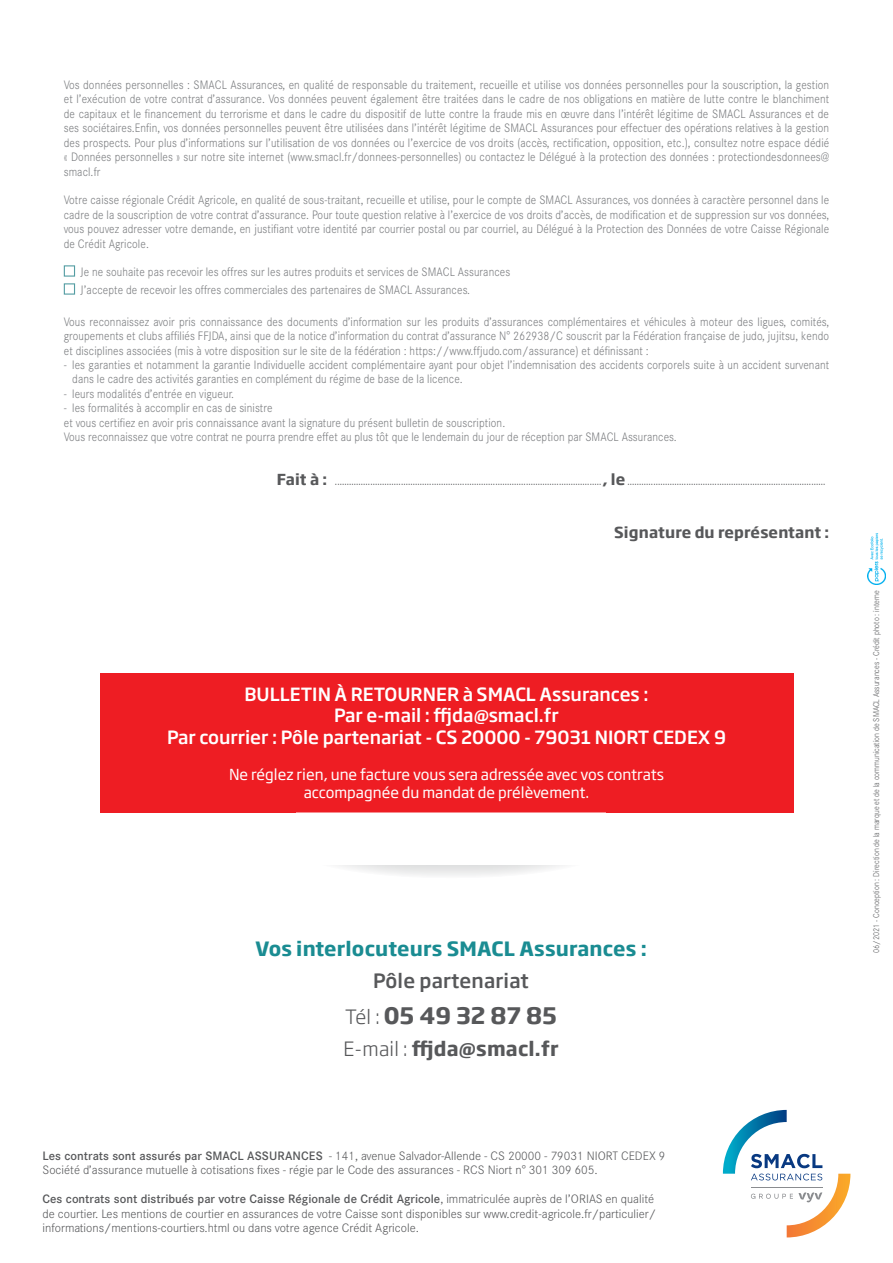
<style>
.page{position:relative;width:893px;height:1263px;background:#fff}
.page>*{position:absolute;margin:0;border:0;box-sizing:border-box;transform-origin:0 0}
.t1{font:700 22.5px "Soho Gothic Pro";letter-spacing:.01em;color:#57585a}
.t2{font:700 19.5px "Soho Gothic Pro";letter-spacing:.01em;color:#1a8c92}
.t3{font:700 19.5px "Soho Gothic Pro";letter-spacing:.01em;color:#57585a}
.t4{font:500 19.5px "Soho Gothic Pro";letter-spacing:.01em;color:#57585a}
.t5{font:500 18px/21.6px "Soho Gothic Pro";color:#fff;text-align:center}
.t6{font:15px/18px "Soho Gothic Pro";color:#fff;text-align:center}
.t7{font:700 15px "Soho Gothic Pro";letter-spacing:.01em;color:#57585a}
.t8{font:300 12px/14.4px "Corporate S";letter-spacing:.01em;color:#787a7d;text-align:justify;scale:.9 1}
.t9{font:300 12px/14.4px "Corporate S";color:#57585a}
.t10{font:9px "Soho Gothic Pro";color:#57585a}
.t11{font:300 8.25px "Corporate S";color:#57585a;scale:.9 1}
.s1{font-weight:700;font-size:15px}
.s2{font-weight:300;font-size:19.5px}
.s3{font-weight:300}
.s4{font-weight:500}
</style>
<div class="page">
<div style="left:64px;top:265px;width:11px;height:12px;border:1px solid #549da3"></div>
<div style="left:64px;top:283px;width:11px;height:12px;border:1px solid #549da3"></div>
<div style="left:100px;top:673px;width:693px;height:140px;background:#ee1d23"></div>
<svg style="left:296px;top:821px;width:310px;height:57px;fill:#eeeeef"></svg>
<div style="left:296px;top:812px;width:310px;height:53px;background:#fff"></div>
<svg style="left:723px;top:1110px;width:127px;height:127px"></svg>
<img style="left:867px;top:533px;width:18px;height:51px">
<p class="t8" style="left:64px;top:78px;width:852px">Vos données personnelles : SMACL Assurances, en qualité de responsable du traitement, recueille et utilise vos données personnelles pour la souscription, la gestion et l’exécution de votre contrat d’assurance. Vos données peuvent également être traitées dans le cadre de nos obligations en matière de lutte contre le blanchiment de capitaux et le financement du terrorisme et dans le cadre du dispositif de lutte contre la fraude mis en œuvre dans l’intérêt légitime de SMACL Assurances et de ses sociétaires.Enfin, vos données personnelles peuvent être utilisées dans l’intérêt légitime de SMACL Assurances pour effectuer des opérations relatives à la gestion des prospects. Pour plus d’informations sur l’utilisation de vos données ou l’exercice de vos droits (accès, rectification, opposition, etc.), consultez notre espace dédié « Données personnelles » sur notre site internet (www.smacl.fr/donnees-personnelles) ou contactez le Délégué à la protection des données : protectiondesdonnees@ smacl.fr</p>
<p class="t8" style="left:64px;top:193px;width:852px">Votre caisse régionale Crédit Agricole, en qualité de sous-traitant, recueille et utilise, pour le compte de SMACL Assurances, vos données à caractère personnel dans le cadre de la souscription de votre contrat d’assurance. Pour toute question relative à l’exercice de vos droits d’accès, de modification et de suppression sur vos données, vous pouvez adresser votre demande, en justifiant votre identité par courrier postal ou par courriel, au Délégué à la Protection des Données de votre Caisse Régionale de Crédit Agricole.</p>
<p class="t8" style="left:80px;top:263px;width:479px;line-height:18px">Je ne souhaite pas recevoir les offres sur les autres produits et services de SMACL Assurances<br>J’accepte de recevoir les offres commerciales des partenaires de SMACL Assurances.</p>
<p class="t8" style="left:64px;top:314px;width:852px">Vous reconnaissez avoir pris connaissance des documents d’information sur les produits d’assurances complémentaires et véhicules à moteur des ligues, comités, groupements et clubs affiliés FFJDA, ainsi que de la notice d’information du contrat d’assurance N° 262938/C souscrit par la Fédération française de judo, jujitsu, kendo et disciplines associées (mis à votre disposition sur le site de la fédération : https://www.ffjudo.com/assurance) et définissant :</p>
<p class="t8" style="left:72px;top:358px;width:842px;text-indent:-8px">- les garanties et notamment la garantie Individuelle accident complémentaire ayant pour objet l’indemnisation des accidents corporels suite à un accident survenant dans le cadre des activités garanties en complément du régime de base de la licence.</p>
<p class="t8" style="left:64px;top:386px;width:191px">- leurs modalités d’entrée en vigueur.</p>
<p class="t8" style="left:64px;top:401px;width:683px;text-align:left">- les formalités à accomplir en cas de sinistre<br>et vous certifiez en avoir pris connaissance avant la signature du présent bulletin de souscription.<br>Vous reconnaissez que votre contrat ne pourra prendre effet au plus tôt que le lendemain du jour de réception par SMACL Assurances.</p>
<p class="t10" style="left:277px;top:475px;width:550px"><span class="s1">Fait à :</span> .................................................................................................................<span class="s1">, le</span> ....................................................................................</p>
<p class="t7" style="left:614px;top:521px;width:217px">Signature du représentant :</p>
<h3 class="t5" style="left:167px;top:682px;width:560px">BULLETIN À RETOURNER à SMACL Assurances :<br>Par e-mail : ffjda@smacl.fr<br>Par courrier : Pôle partenariat - CS 20000 - 79031 NIORT CEDEX 9</h3>
<p class="t6" style="left:229px;top:764px;width:436px">Ne réglez rien, une facture vous sera adressée avec vos contrats accompagnée du mandat de prélèvement.</p>
<h2 class="t2" style="left:255px;top:933px;width:393px">Vos interlocuteurs SMACL Assurances :</h2>
<h2 class="t4" style="left:373px;top:965px;width:157px">Pôle partenariat</h2>
<h1 class="t1" style="left:345px;top:997px;width:213px"><span class="s2">Tél :</span> 05 49 32 87 85</h1>
<h2 class="t3" style="left:343px;top:1033px;width:217px"><span class="s3">E-mail :</span> ffjda@smacl.fr</h2>
<p class="t9" style="left:43px;top:1149px;width:624px"><span class="s4">Les contrats sont assurés par SMACL ASSURANCES</span> - 141, avenue Salvador-Allende - CS 20000 - 79031 NIORT CEDEX 9<br>Société d’assurance mutuelle à cotisations fixes - régie par le Code des assurances - RCS Niort n° 301 309 605.</p>
<p class="t9" style="left:43px;top:1192px;width:615px"><span class="s4">Ces contrats sont distribués par votre Caisse Régionale de Crédit Agricole</span>, immatriculée auprès de l’ORIAS en qualité de courtier. Les mentions de courtier en assurances de votre Caisse sont disponibles sur www.credit-agricole.fr/particulier/ informations/mentions-courtiers.html ou dans votre agence Crédit Agricole.</p>
<p class="t11" style="left:871px;top:953px;width:405px;rotate:-90deg">06/2021 - Conception : Direction de la marque et de la communication de SMACL Assurances - Crédit photo : interne</p>
</div>
